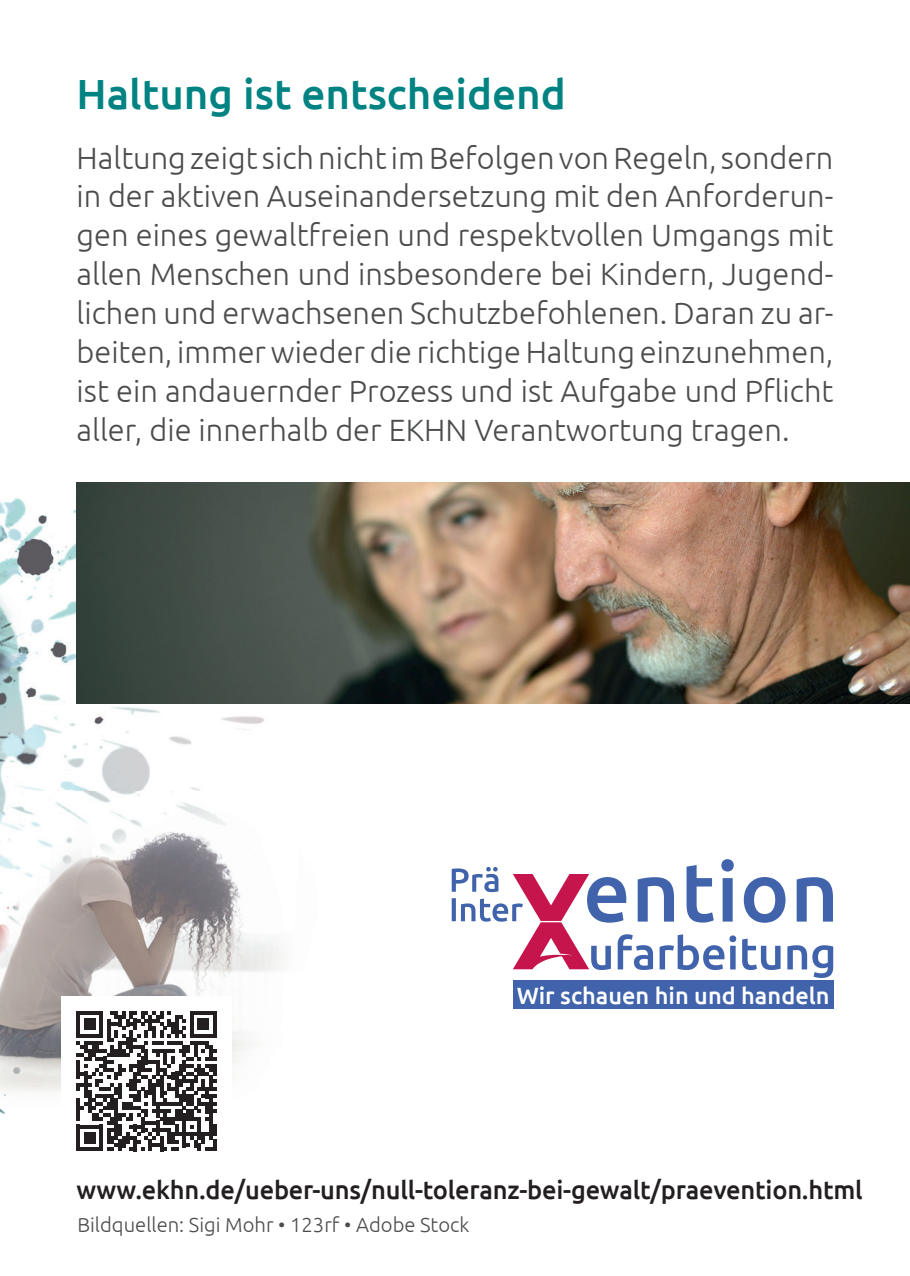
<style>
.page{position:relative;width:910px;height:1276px;background:#fff}
.page>*{position:absolute;margin:0;border:0;box-sizing:border-box;transform-origin:0 0}
.t1{font:500 42px "Ubuntu";color:#008382}
.t2{font:300 30.9px/39px "Ubuntu";color:#4b4c4d;text-align:justify}
.t3{font:500 25.8px "Ubuntu";letter-spacing:-.01em;color:#231f20}
.t4{font:500 23.4px "Ubuntu";color:#fff}
.t5{font:300 20.4px "Ubuntu";color:#4b4c4d}
</style>
<div class="page">
<img style="left:0;top:493px;width:411px;height:621px">
<div style="left:61px;top:996px;width:171px;height:170px;background:#fff"></div>
<svg style="left:77px;top:1011px;width:139px;height:140px"></svg>
<div style="left:513px;top:980px;width:320px;height:29px;background:#4063ac"></div>
<svg style="left:452px;top:859px;width:381px;height:119px"></svg>
<img style="left:77px;top:483px;width:833px;height:220px">
<h1 class="t1" style="left:77px;top:68px;width:491px">Haltung ist entscheidend</h1>
<p class="t2" style="left:77px;top:137px;width:758px">Haltung zeigt sich nicht im Befolgen von Regeln, sondern in der aktiven Auseinandersetzung mit den Anforderun&shy;gen eines gewaltfreien und respektvollen Umgangs mit allen Menschen und insbesondere bei Kindern, Jugend&shy;lichen und erwachsenen Schutzbefohlenen. Daran zu ar&shy;beiten, immer wieder die richtige Haltung einzunehmen, ist ein andauernder Prozess und ist Aufgabe und Pflicht aller, die innerhalb der EKHN Verantwortung tragen.</p>
<p class="t4" style="left:517px;top:980px;width:314px">Wir schauen hin und handeln</p>
<p class="t3" style="left:77px;top:1173px;width:788px">www.ekhn.de/ueber-uns/null-toleranz-bei-gewalt/praevention.html</p>
<p class="t5" style="left:77px;top:1212px;width:394px">Bildquellen: Sigi Mohr • 123rf • Adobe Stock</p>
</div>
